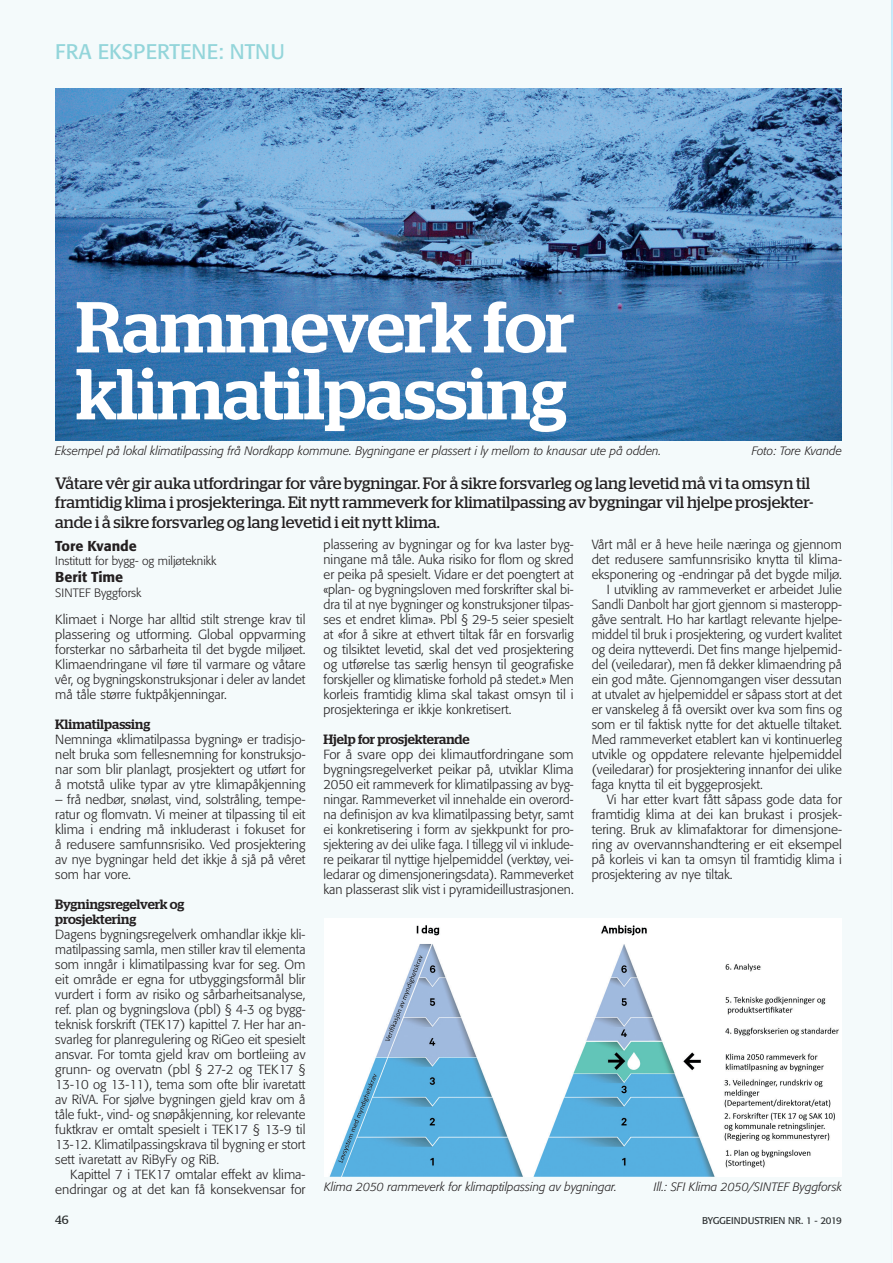
<style>
.page{position:relative;width:893px;height:1263px;background:#fff}
.page>*{position:absolute;margin:0;border:0;box-sizing:border-box;transform-origin:0 0}
.t1{font:500 71.85px/66.9px "Stag";letter-spacing:-.005em;color:#fff}
.t2{font:21px "Formata";color:#93d5da}
.t3{font:16.5px/19.5px "Stag";letter-spacing:-.005em;color:#231f20}
.t4{font:500 14.25px "Formata";color:#231f20}
.t5{font:500 13.5px/15px "Stag";color:#231f20}
.t6{font:300 13.2px/15px "Formata";color:#231f20;text-align:justify}
.t7{font:italic 300 12px "Formata";color:#231f20}
.t8{font:300 12px "Formata";color:#231f20}
.t9{font:12px "Stag";color:#231f20}
.t10{font:9.75px "Formata";letter-spacing:-.005em;color:#231f20}
</style>
<div class="page">
<svg style="left:892px;top:1px;width:1px;height:630px"></svg>
<div style="left:0;top:0;width:891px;height:1263px;background:#f4fafb"></div>
<img style="left:324px;top:918px;width:518px;height:259px">
<img style="left:55px;top:88px;width:787px;height:352px">
<h2 class="t2" style="left:55px;top:39px;width:231px">FRA EKSPERTENE: NTNU</h2>
<h1 class="t1" style="left:76px;top:293px;width:500px">Rammeverk for klimatilpassing</h1>
<p class="t7" style="left:55px;top:443px;width:607px">Eksempel på lokal klimatilpassing frå Nordkapp kommune. Bygningane er plassert i ly mellom to knausar ute på odden.</p>
<p class="t7" style="left:752px;top:443px;width:92px">Foto: Tore Kvande</p>
<p class="t3" style="left:55px;top:473px;width:760px">Våtare vêr gir auka utfordringar for våre bygningar. For å sikre forsvarleg og lang levetid må vi ta omsyn til framtidig klima i prosjekteringa. Eit nytt rammeverk for klimatilpassing av bygningar vil hjelpe prosjekter&shy;ande i å sikre forsvarleg og lang levetid i eit nytt klima.</p>
<p class="t4" style="left:55px;top:537px;width:83px">Tore Kvande</p>
<p class="t8" style="left:55px;top:554px;width:163px">Institutt for bygg- og miljøteknikk</p>
<p class="t4" style="left:55px;top:568px;width:70px">Berit Time</p>
<p class="t8" style="left:55px;top:585px;width:88px">SINTEF Byggforsk</p>
<p class="t6" style="left:55px;top:612px;width:252px">Klimaet i Norge har alltid stilt strenge krav til plassering og utforming. Global oppvarming forsterkar no sårbarheita til det bygde miljøet.<br>Klimaendringane vil føre til varmare og våtare vêr, og bygningskonstruksjonar i deler av landet må tåle større fuktpåkjenningar.</p>
<p class="t5" style="left:55px;top:717px;width:96px">Klimatilpassing</p>
<p class="t6" style="left:55px;top:732px;width:252px">Nemninga «klimatilpassa bygning» er tradisjo&shy;nelt bruka som fellesnemning for konstruksjo&shy;nar som blir planlagt, prosjektert og utført for å motstå ulike typar av ytre klimapåkjenning</p>
<p class="t6" style="left:55px;top:792px;width:252px">– frå nedbør, snølast, vind, solstråling, tempe&shy;ratur og flomvatn. Vi meiner at tilpassing til eit klima i endring må inkluderast i fokuset for å redusere samfunnsrisiko. Ved prosjektering av nye bygningar held det ikkje å sjå på vêret som har vore.</p>
<p class="t5" style="left:55px;top:897px;width:131px">Bygningsregelverk og prosjektering</p>
<p class="t6" style="left:55px;top:927px;width:252px">Dagens bygningsregelverk omhandlar ikkje kli&shy;matilpassing samla, men stiller krav til elementa som inngår i klimatilpassing kvar for seg. Om eit område er egna for utbyggingsformål blir vurdert i form av risiko og sårbarheitsanalyse, ref. plan og bygningslova (pbl) § 4-3 og bygg&shy;teknisk forskrift (TEK17) kapittel 7. Her har an&shy;svarleg for planregulering og RiGeo eit spesielt ansvar. For tomta gjeld krav om bortleiing av grunn- og overvatn (pbl § 27-2 og TEK17 § 13-10 og 13-11), tema som ofte blir ivaretatt av RiVA. For sjølve bygningen gjeld krav om å tåle fukt-, vind- og snøpåkjenning, kor relevante fuktkrav er omtalt spesielt i TEK17 § 13-9 til 13-12. Klimatilpassingskrava til bygning er stort sett ivaretatt av RiByFy og RiB.</p>
<p class="t6" style="left:55px;top:1167px;width:252px;text-align:right">Kapittel 7 i TEK17 omtalar effekt av klima&shy;endringar og at det kan få konsekvensar for</p>
<p class="t6" style="left:592px;top:537px;width:252px">Vårt mål er å heve heile næringa og gjennom</p>
<p class="t6" style="left:592px;top:552px;width:252px">det redusere samfunnsrisiko knytta til klima-</p>
<p class="t6" style="left:592px;top:567px;width:252px">eksponering og -endringar på det bygde miljø.</p>
<p class="t6" style="left:607px;top:582px;width:237px">I utvikling av rammeverket er arbeidet Julie</p>
<p class="t6" style="left:592px;top:597px;width:252px">Sandli Danbolt har gjort gjennom si masteropp-</p>
<p class="t6" style="left:592px;top:612px;width:252px">gåve sentralt. Ho har kartlagt relevante hjelpe-</p>
<p class="t6" style="left:592px;top:627px;width:252px">middel til bruk i prosjektering, og vurdert kvalitet</p>
<p class="t6" style="left:592px;top:642px;width:252px">og deira nytteverdi. Det fins mange hjelpemid-</p>
<p class="t6" style="left:592px;top:657px;width:252px">del (veiledarar), men få dekker klimaendring på</p>
<p class="t6" style="left:592px;top:672px;width:252px">ein god måte. Gjennomgangen viser dessutan</p>
<p class="t6" style="left:592px;top:687px;width:252px">at utvalet av hjelpemiddel er såpass stort at det</p>
<p class="t6" style="left:592px;top:702px;width:252px">er vanskeleg å få oversikt over kva som fins og</p>
<p class="t6" style="left:592px;top:717px;width:252px">som er til faktisk nytte for det aktuelle tiltaket.</p>
<p class="t6" style="left:592px;top:732px;width:252px">Med rammeverket etablert kan vi kontinuerleg</p>
<p class="t6" style="left:592px;top:747px;width:252px">utvikle og oppdatere relevante hjelpemiddel</p>
<p class="t6" style="left:592px;top:762px;width:252px">(veiledarar) for prosjektering innanfor dei ulike</p>
<p class="t6" style="left:592px;top:777px;width:173px">faga knytta til eit byggeprosjekt.</p>
<p class="t6" style="left:607px;top:792px;width:237px">Vi har etter kvart fått såpass gode data for</p>
<p class="t6" style="left:592px;top:807px;width:252px">framtidig klima at dei kan brukast i prosjek-</p>
<p class="t6" style="left:592px;top:822px;width:252px">tering. Bruk av klimafaktorar for dimensjone-</p>
<p class="t6" style="left:592px;top:837px;width:252px">ring av overvannshandtering er eit eksempel</p>
<p class="t6" style="left:592px;top:852px;width:252px">på korleis vi kan ta omsyn til framtidig klima i</p>
<p class="t6" style="left:592px;top:867px;width:142px">prosjektering av nye tiltak.</p>
<p class="t6" style="left:323px;top:537px;width:252px">plassering av bygningar og for kva laster byg&shy;ningane må tåle. Auka risiko for flom og skred er peika på spesielt. Vidare er det poengtert at «plan- og bygningsloven med forskrifter skal bi&shy;dra til at nye bygninger og konstruksjoner tilpas&shy;ses et endret klima». Pbl § 29-5 seier spesielt at «for å sikre at ethvert tiltak får en forsvarlig og tilsiktet levetid, skal det ved prosjektering og utførelse tas særlig hensyn til geografiske forskjeller og klimatiske forhold på stedet.» Men korleis framtidig klima skal takast omsyn til i prosjekteringa er ikkje konkretisert.</p>
<p class="t5" style="left:323px;top:732px;width:148px">Hjelp for prosjekterande</p>
<p class="t6" style="left:323px;top:747px;width:252px">For å svare opp dei klimautfordringane som bygningsregelverket peikar på, utviklar Klima 2050 eit rammeverk for klimatilpassing av byg&shy;ningar. Rammeverket vil innehalde ein overord&shy;na definisjon av kva klimatilpassing betyr, samt ei konkretisering i form av sjekkpunkt for pro&shy;sjektering av dei ulike faga. I tillegg vil vi inklude&shy;re peikarar til nyttige hjelpemiddel (verktøy, vei&shy;ledarar og dimensjoneringsdata). Rammeverket kan plasserast slik vist i pyramideillustrasjonen.</p>
<p class="t7" style="left:324px;top:1180px;width:294px">Klima 2050 rammeverk for klimaptilpassing av bygningar.</p>
<p class="t7" style="left:654px;top:1180px;width:189px">Ill.: SFI Klima 2050/SINTEF Byggforsk</p>
<p class="t9" style="left:55px;top:1213px;width:15px">46</p>
<p class="t10" style="left:702px;top:1215px;width:141px">BYGGEINDUSTRIEN NR. 1 - 2019</p>
</div>
